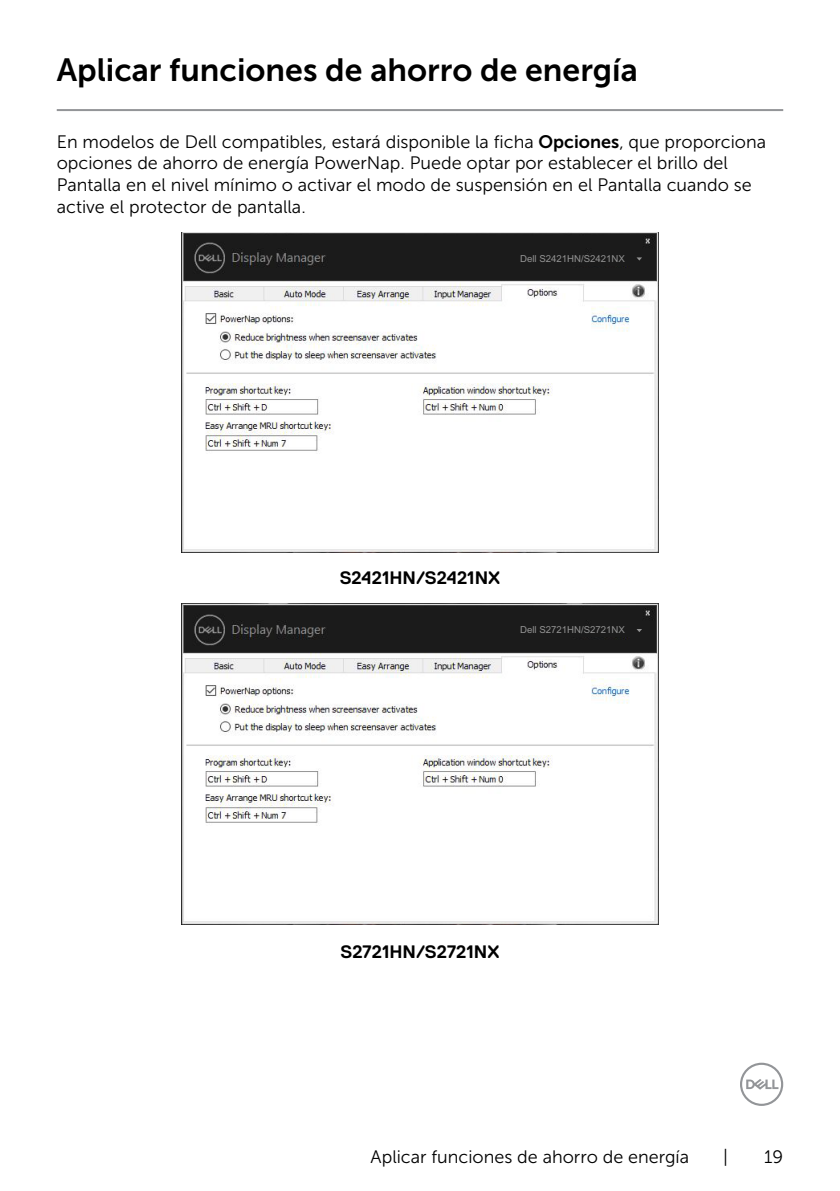
<style>
.page{position:relative;width:840px;height:1191px;background:#fff}
.page>*{position:absolute;margin:0;border:0;box-sizing:border-box;transform-origin:0 0}
.t1{font:32px "Museo Sans For Dell 700";color:#000}
.t2{font:18px/21.6px "Museo Sans For Dell 300";color:#000}
.t3{font:700 18px "Dell Replica";color:#000}
.t4{font:9.6px "Arial";color:#939393}
.s1{font-family:"Museo Sans For Dell 700"}
</style>
<div class="page">
<svg style="left:740px;top:1062px;width:42px;height:44px"></svg>
<hr style="left:57px;top:109px;width:725px;height:2px;background:#939598">
<img style="left:182px;top:232px;width:475px;height:320px">
<div style="left:540px;top:254px;width:103px;height:11px;background:#1b1b1b"></div>
<svg style="left:636px;top:257px;width:5px;height:3px"></svg>
<img style="left:182px;top:604px;width:475px;height:320px">
<div style="left:540px;top:625px;width:103px;height:12px;background:#1b1b1b"></div>
<h1 class="t1" style="left:57px;top:52px;width:582px">Aplicar funciones de ahorro de energía</h1>
<p class="t2" style="left:57px;top:131px;width:710px">En modelos de Dell compatibles, estará disponible la ficha <span class="s1">Opciones</span>, que proporciona opciones de ahorro de energía PowerNap. Puede optar por establecer el brillo del Pantalla en el nivel mínimo o activar el modo de suspensión en el Pantalla cuando se active el protector de pantalla.</p>
<p class="t4" style="left:520px;top:253px;width:106px">Dell S2421HN/S2421NX</p>
<p class="t3" style="left:339px;top:568px;width:162px">S2421HN/S2421NX</p>
<p class="t4" style="left:520px;top:624px;width:106px">Dell S2721HN/S2721NX</p>
<p class="t3" style="left:340px;top:942px;width:160px">S2721HN/S2721NX</p>
<p class="t2" style="left:370px;top:1145px;width:320px">Aplicar funciones de ahorro de energía</p>
<p class="t2" style="left:722px;top:1145px;width:6px">|</p>
<p class="t2" style="left:763px;top:1145px;width:21px">19</p>
</div>
